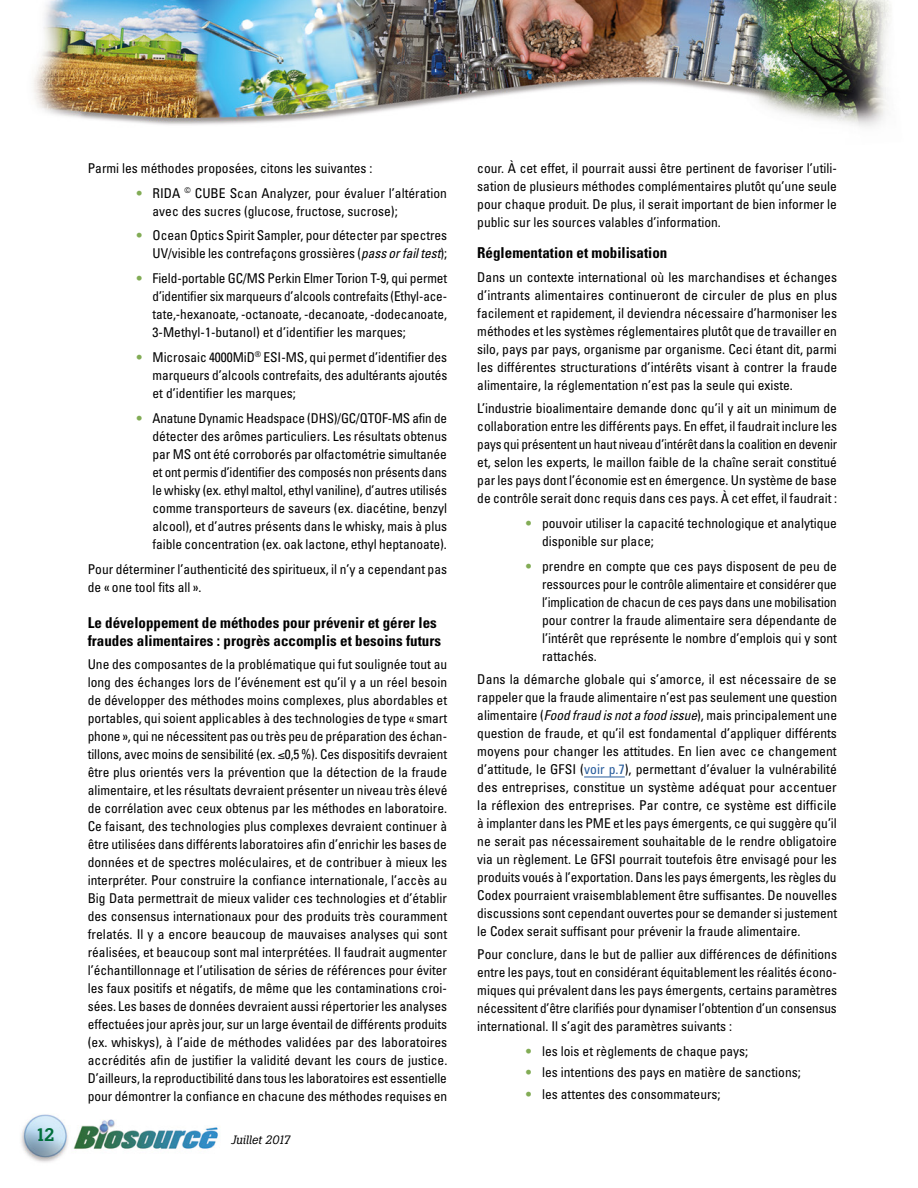
<style>
.page{position:relative;width:918px;height:1188px;background:#fff}
.page>*{position:absolute;margin:0;border:0;box-sizing:border-box;transform-origin:0 0}
.t1{font:500 18px "Boton";color:#006e3b}
.Sous-titres_2_-_TDM{font:700 condensed 15px/18px "Univers";color:#000}
.Texte_courant{font:condensed 13.5px/18px "Univers";color:#000;text-align:justify}
.t2{font:italic 12px "Boton";color:#000}
.s1{font-weight:700;color:#82ac55}
.s2{font-style:italic}
.s3{color:#275b9b}
</style>
<div class="page">
<img style="left:21px;top:1114px;width:197px;height:49px">
<img style="left:33px;top:0;width:858px;height:127px">
<hr style="left:584px;top:777px;width:41px;height:1px;background:#275b9b">
<p class="Texte_courant" style="left:88px;top:159px;width:286px">Parmi les méthodes proposées, citons les suivantes :</p>
<p class="Texte_courant" style="left:153px;top:184px;width:296px;text-indent:-16px"><span class="s1">•</span> RIDA <sup>©</sup> CUBE Scan Analyzer, pour évaluer l’altération avec des sucres (glucose, fructose, sucrose);</p>
<p class="Texte_courant" style="left:136px;top:226px;width:312px;text-align:right"><span class="s1">•</span> Ocean Optics Spirit Sampler, pour détecter par spectres<br>UV/visible les contrefaçons grossières (<span class="s2">pass or fail test</span>);</p>
<p class="Texte_courant" style="left:153px;top:269px;width:296px;text-indent:-16px"><span class="s1">•</span> Field-portable GC/MS Perkin Elmer Torion T-9, qui permet d’identifier six marqueurs d’alcools contrefaits (Ethyl-ace&shy;tate,-hexanoate, -octanoate, -decanoate, -dodecanoate, 3-Methyl-1-butanol) et d’identifier les marques;</p>
<p class="Texte_courant" style="left:153px;top:348px;width:296px;text-indent:-16px"><span class="s1">•</span> Microsaic 4000MiD<sup>®</sup> ESI-MS, qui permet d’identifier des marqueurs d’alcools contrefaits, des adultérants ajoutés et d’identifier les marques;</p>
<p class="Texte_courant" style="left:153px;top:409px;width:296px;text-indent:-16px"><span class="s1">•</span> Anatune Dynamic Headspace (DHS)/GC/QTOF-MS afin de détecter des arômes particuliers. Les résultats obtenus par MS ont été corroborés par olfactométrie simultanée et ont permis d’identifier des composés non présents dans le whisky (ex. ethyl maltol, ethyl vaniline), d’autres utilisés comme transporteurs de saveurs (ex. diacétine, benzyl alcool), et d’autres présents dans le whisky, mais à plus faible concentration (ex. oak lactone, ethyl heptanoate).</p>
<p class="Texte_courant" style="left:88px;top:560px;width:361px">Pour déterminer l’authenticité des spiritueux, il n’y a cependant pas de « one tool fits all ».</p>
<p class="Sous-titres_2_-_TDM" style="left:88px;top:614px;width:355px">Le développement de méthodes pour prévenir et gérer les fraudes alimentaires : progrès accomplis et besoins futurs</p>
<p class="Texte_courant" style="left:88px;top:655px;width:361px">Une des composantes de la problématique qui fut soulignée tout au long des échanges lors de l’événement est qu’il y a un réel besoin de développer des méthodes moins complexes, plus abordables et portables, qui soient applicables à des technologies de type « smart phone», qui ne nécessitent pas ou très peu de préparation des échan&shy;tillons, avec moins de sensibilité (ex. ≤0,5%). Ces dispositifs devraient être plus orientés vers la prévention que la détection de la fraude alimentaire, et les résultats devraient présenter un niveau très élevé de corrélation avec ceux obtenus par les méthodes en laboratoire.<br>Ce faisant, des technologies plus complexes devraient continuer à être utilisées dans différents laboratoires afin d’enrichir les bases de données et de spectres moléculaires, et de contribuer à mieux les interpréter. Pour construire la confiance internationale, l’accès au Big Data permettrait de mieux valider ces technologies et d’établir des consensus internationaux pour des produits très couramment frelatés. Il y a encore beaucoup de mauvaises analyses qui sont réalisées, et beaucoup sont mal interprétées. Il faudrait augmenter l’échantillonnage et l’utilisation de séries de références pour éviter les faux positifs et négatifs, de même que les contaminations croi&shy;sées. Les bases de données devraient aussi répertorier les analyses effectuées jour après jour, sur un large éventail de différents produits (ex. whiskys), à l’aide de méthodes validées par des laboratoires accrédités afin de justifier la validité devant les cours de justice.<br>D’ailleurs, la reproductibilité dans tous les laboratoires est essentielle pour démontrer la confiance en chacune des méthodes requises en</p>
<h1 class="t1" style="left:35px;top:1124px;width:22px">12</h1>
<p class="t2" style="left:231px;top:1133px;width:61px">Juillet 2017</p>
<p class="Texte_courant" style="left:477px;top:159px;width:361px">cour. À cet effet, il pourrait aussi être pertinent de favoriser l’utili&shy;sation de plusieurs méthodes complémentaires plutôt qu’une seule pour chaque produit. De plus, il serait important de bien informer le public sur les sources valables d’information.</p>
<p class="Sous-titres_2_-_TDM" style="left:477px;top:244px;width:192px">Réglementation et mobilisation</p>
<p class="Texte_courant" style="left:477px;top:268px;width:361px">Dans un contexte international où les marchandises et échanges d’intrants alimentaires continueront de circuler de plus en plus facilement et rapidement, il deviendra nécessaire d’harmoniser les méthodes et les systèmes réglementaires plutôt que de travailler en silo, pays par pays, organisme par organisme. Ceci étant dit, parmi les différentes structurations d’intérêts visant à contrer la fraude alimentaire, la réglementation n’est pas la seule qui existe.</p>
<p class="Texte_courant" style="left:477px;top:399px;width:361px">L’industrie bioalimentaire demande donc qu’il y ait un minimum de collaboration entre les différents pays. En effet, il faudrait inclure les pays qui présentent un haut niveau d’intérêt dans la coalition en devenir et, selon les experts, le maillon faible de la chaîne serait constitué par les pays dont l’économie est en émergence. Un système de base de contrôle serait donc requis dans ces pays. À cet effet, il faudrait :</p>
<p class="Texte_courant" style="left:542px;top:514px;width:296px;text-indent:-16px"><span class="s1">•</span> pouvoir utiliser la capacité technologique et analytique disponible sur place;</p>
<p class="Texte_courant" style="left:542px;top:557px;width:296px;text-indent:-16px"><span class="s1">•</span> prendre en compte que ces pays disposent de peu de ressources pour le contrôle alimentaire et considérer que l’implication de chacun de ces pays dans une mobilisation pour contrer la fraude alimentaire sera dépendante de l’intérêt que représente le nombre d’emplois qui y sont rattachés.</p>
<p class="Texte_courant" style="left:477px;top:670px;width:361px">Dans la démarche globale qui s’amorce, il est nécessaire de se rappeler que la fraude alimentaire n’est pas seulement une question alimentaire (<span class="s2">Food fraud is not a food issue</span>), mais principalement une question de fraude, et qu’il est fondamental d’appliquer différents moyens pour changer les attitudes. En lien avec ce changement d’attitude, le GFSI (<span class="s3">voir p.7</span>), permettant d’évaluer la vulnérabilité des entreprises, constitue un système adéquat pour accentuer la réflexion des entreprises. Par contre, ce système est difficile à implanter dans les PME et les pays émergents, ce qui suggère qu’il ne serait pas nécessairement souhaitable de le rendre obligatoire via un règlement. Le GFSI pourrait toutefois être envisagé pour les produits voués à l’exportation. Dans les pays émergents, les règles du Codex pourraient vraisemblablement être suffisantes. De nouvelles discussions sont cependant ouvertes pour se demander si justement le Codex serait suffisant pour prévenir la fraude alimentaire.</p>
<p class="Texte_courant" style="left:477px;top:945px;width:361px">Pour conclure, dans le but de pallier aux différences de définitions entre les pays, tout en considérant équitablement les réalités écono&shy;miques qui prévalent dans les pays émergents, certains paramètres nécessitent d’être clarifiés pour dynamiser l’obtention d’un consensus international. Il s’agit des paramètres suivants :</p>
<p class="Texte_courant" style="left:526px;top:1042px;width:224px"><span class="s1">•</span> les lois et règlements de chaque pays;</p>
<p class="Texte_courant" style="left:526px;top:1063px;width:276px"><span class="s1">•</span> les intentions des pays en matière de sanctions;</p>
<p class="Texte_courant" style="left:526px;top:1085px;width:196px"><span class="s1">•</span> les attentes des consommateurs;</p>
</div>
